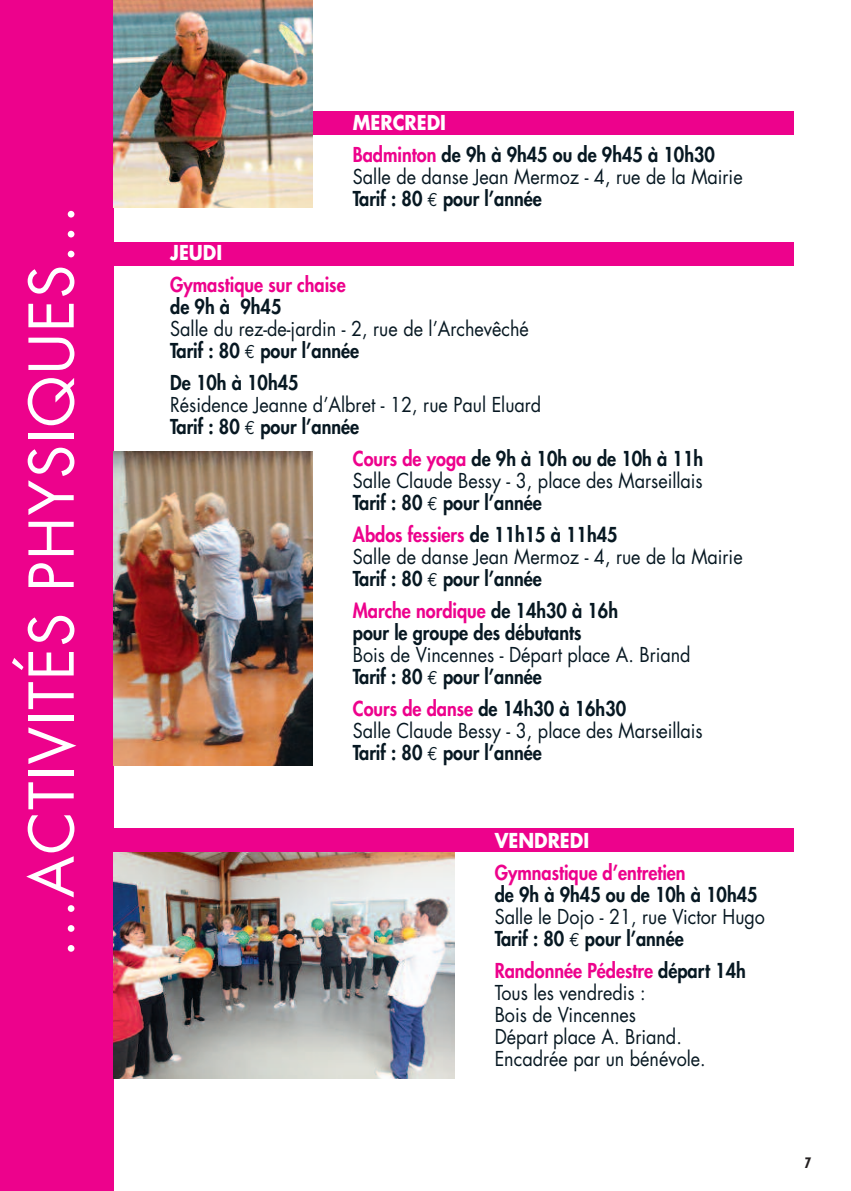
<style>
.page{position:relative;width:851px;height:1191px;background:#fff}
.page>*{position:absolute;margin:0;border:0;box-sizing:border-box;transform-origin:0 0}
.t1{font:60px "Futura";letter-spacing:.025em;color:#fff}
.t2{font:20px/22px "Futura";color:#071822;scale:.9 1}
.t3{font:800 20px/22px "Futura";color:#071822;scale:.9 1}
.t4{font:800 20px "Futura";color:#ed028c;scale:.9 1}
.t5{font:700 20px "Futura";color:#fff;scale:.9 1}
.t6{font:700 condensed 14px "Futura";color:#231f20}
.s1{font-weight:700;color:#fff}
.s2{color:#ed028c}
.s3{font-weight:800}
.s4{font-family:"Euro Mono";font-size:19px}
.s5{font-weight:400}
.s6{font-family:"Euro Mono";font-weight:400;font-size:19px}
.s7{font-weight:800;color:#ed028c}
</style>
<div class="page">
<div style="left:303px;top:110px;width:491px;height:24px;background:#ed028c"></div>
<div style="left:113px;top:242px;width:681px;height:24px;background:#ed028c"></div>
<div style="left:113px;top:828px;width:681px;height:24px;background:#ed028c"></div>
<div style="left:0;top:0;width:113px;height:1191px;background:#ed028c"></div>
<img style="left:113px;top:0;width:200px;height:207px">
<img style="left:113px;top:451px;width:200px;height:315px">
<img style="left:113px;top:852px;width:341px;height:226px">
<h1 class="t1" style="left:24px;top:957px;width:754px;rotate:-90deg">...ACTIVITÉS PHYSIQUES...</h1>
<p class="t3" style="left:353px;top:108px;width:403px;line-height:32px"><span class="s1">MERCREDI<br></span><span class="s2">Badminton</span> de 9h à 9h45 ou de 9h45 à 10h30</p>
<p class="t2" style="left:353px;top:167px;width:434px">Salle de danse Jean Mermoz - 4, rue de la Mairie<br><span class="s3">Tarif : 80</span> <span class="s4">€</span> <span class="s3">pour l’année</span></p>
<p class="t5" style="left:170px;top:243px;width:59px">JEUDI</p>
<p class="t4" style="left:170px;top:275px;width:196px">Gymastique sur chaise</p>
<p class="t3" style="left:170px;top:297px;width:125px">de 9h à 9h45</p>
<p class="t2" style="left:170px;top:319px;width:400px">Salle du rez-de-jardin - 2, rue de l’Archevêché<br><span class="s3">Tarif : 80</span> <span class="s4">€</span> <span class="s3">pour l’année</span></p>
<p class="t3" style="left:170px;top:373px;width:144px">De 10h à 10h45</p>
<p class="t2" style="left:170px;top:395px;width:414px">Résidence Jeanne d’Albret - 12, rue Paul Eluard<br><span class="s3">Tarif : 80</span> <span class="s4">€</span> <span class="s3">pour l’année</span></p>
<p class="t3" style="left:353px;top:449px;width:390px;text-align:justify"><span class="s2">Cours de yoga</span> de 9h à 10h ou de 10h à 11h <span class="s5">Salle Claude Bessy - 3, place des Marseillais </span>Tarif : 80 <span class="s6">€</span> pour l’année</p>
<p class="t2" style="left:353px;top:525px;width:434px"><span class="s7">Abdos fessiers</span> <span class="s3">de 11h15 à 11h45<br></span>Salle de danse Jean Mermoz - 4, rue de la Mairie<br><span class="s3">Tarif : 80</span> <span class="s4">€</span> <span class="s3">pour l’année</span></p>
<p class="t3" style="left:353px;top:601px;width:296px"><span class="s2">Marche nordique</span> de 14h30 à 16h pour le groupe des débutants</p>
<p class="t2" style="left:353px;top:645px;width:377px">Bois de Vincennes - Départ place A. Briand<br><span class="s3">Tarif : 80</span> <span class="s4">€</span> <span class="s3">pour l’année</span></p>
<p class="t2" style="left:353px;top:699px;width:390px"><span class="s7">Cours de danse</span> <span class="s3">de 14h30 à 16h30<br></span>Salle Claude Bessy - 3, place des Marseillais<br><span class="s3">Tarif : 80</span> <span class="s4">€</span> <span class="s3">pour l’année</span></p>
<p class="t5" style="left:494px;top:831px;width:106px">VENDREDI</p>
<p class="t4" style="left:494px;top:863px;width:214px">Gymnastique d’entretien</p>
<p class="t3" style="left:494px;top:885px;width:293px">de 9h à 9h45 ou de 10h à 10h45</p>
<p class="t2" style="left:494px;top:907px;width:302px">Salle le Dojo - 21, rue Victor Hugo<br><span class="s3">Tarif : 80</span> <span class="s4">€</span> <span class="s3">pour l’année</span></p>
<p class="t2" style="left:494px;top:961px;width:280px"><span class="s7">Randonnée Pédestre</span> <span class="s3">départ 14h<br></span>Tous les vendredis :<br>Bois de Vincennes<br>Départ place A. Briand.<br>Encadrée par un bénévole.</p>
<p class="t6" style="left:804px;top:1156px;width:8px">7</p>
</div>
